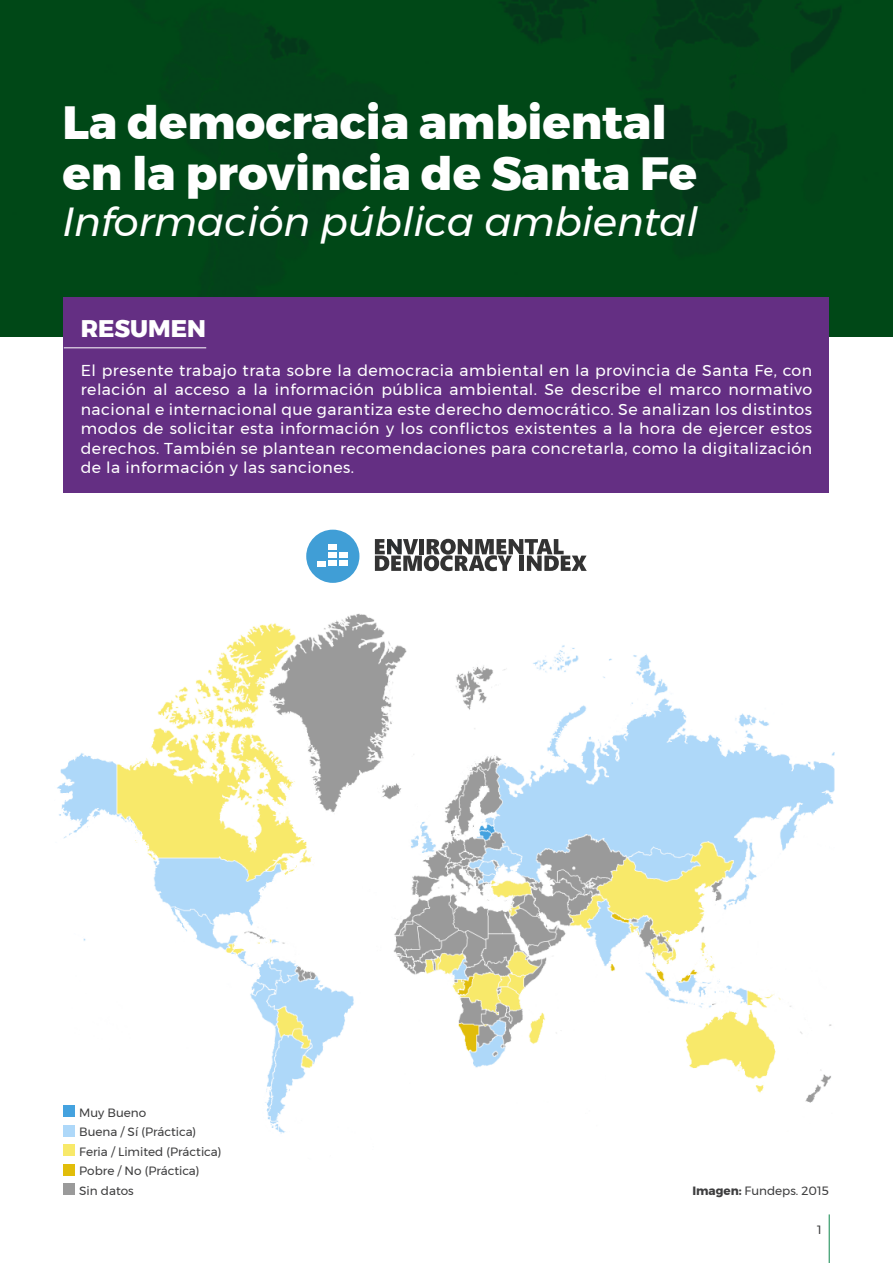
<style>
.page{position:relative;width:893px;height:1263px;background:#fff}
.page>*{position:absolute;margin:0;border:0;box-sizing:border-box;transform-origin:0 0}
.t1{font:800 46.5px/51px "Montserrat";color:#fff}
.t2{font:italic 40.5px "Montserrat";letter-spacing:-.005em;color:#fff}
.t3{font:800 24px "Montserrat";color:#fff}
.t4{font:15.75px/19.5px "Montserrat";letter-spacing:.03em;color:#fff;text-align:justify}
.t5{font:12px/19.5px "Montserrat";color:#3e3e3f}
.s1{font-weight:700}
</style>
<div class="page">
<div style="left:0;top:0;width:893px;height:337px;background:#004817"></div>
<div style="left:64px;top:298px;width:765px;height:195px;background:#642f83"></div>
<img style="left:57px;top:613px;width:778px;height:543px">
<div style="left:306px;top:530px;width:53px;height:53px;background:#409ed6;border-radius:50%"></div>
<div style="left:318px;top:561px;width:8px;height:6px;background:#fff"></div>
<div style="left:328px;top:560px;width:9px;height:6px;background:#fff"></div>
<div style="left:339px;top:560px;width:8px;height:6px;background:#fff"></div>
<div style="left:328px;top:552px;width:9px;height:6px;background:#fff"></div>
<div style="left:339px;top:552px;width:8px;height:6px;background:#fff"></div>
<div style="left:328px;top:544px;width:9px;height:6px;background:#fff"></div>
<svg style="left:375px;top:539px;width:212px;height:32px"></svg>
<div style="left:64px;top:1106px;width:11px;height:11px;background:#44a2df"></div>
<div style="left:64px;top:1125px;width:11px;height:11px;background:#aed8f9"></div>
<div style="left:64px;top:1144px;width:11px;height:12px;background:#f8e96a"></div>
<div style="left:64px;top:1164px;width:11px;height:11px;background:#e1bd0a"></div>
<div style="left:64px;top:1183px;width:11px;height:12px;background:#9a9a9a"></div>
<hr style="left:829px;top:1214px;width:1px;height:49px;background:#0f874d">
<hr style="left:64px;top:347px;width:142px;height:1px;background:#fff">
<h1 class="t1" style="left:62px;top:97px;width:636px">La democracia ambiental en la provincia de Santa Fe</h1>
<h2 class="t2" style="left:62px;top:191px;width:637px">Información pública ambiental</h2>
<h3 class="t3" style="left:81px;top:309px;width:127px">RESUMEN</h3>
<p class="t4" style="left:81px;top:360px;width:733px">El presente trabajo trata sobre la democracia ambiental en la provincia de Santa Fe, con relación al acceso a la información pública ambiental. Se describe el marco normativo nacional e internacional que garantiza este derecho democrático. Se analizan los distintos modos de solicitar esta información y los conflictos existentes a la hora de ejercer estos derechos. También se plantean recomendaciones para concretarla, como la digitalización de la información y las sanciones.</p>
<p class="t5" style="left:79px;top:1103px;width:144px">Muy Bueno<br>Buena / Sí (Práctica)<br>Feria / Limited (Práctica)<br>Pobre / No (Práctica)<br>Sin datos</p>
<p class="t5" style="left:692px;top:1181px;width:138px"><span class="s1">Imagen:</span> Fundeps. 2015</p>
<p class="t5" style="left:817px;top:1220px;width:6px">1</p>
</div>
